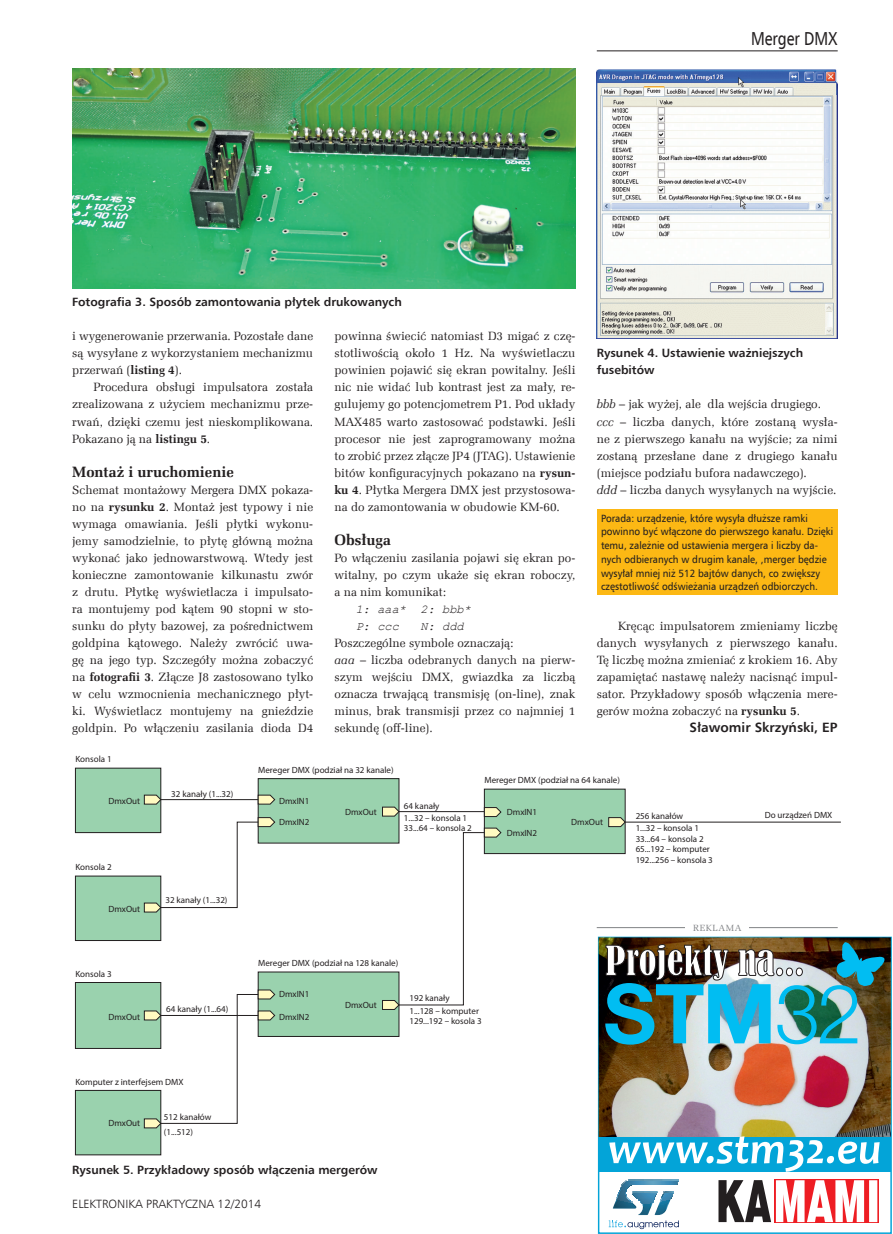
<style>
.page{position:relative;width:893px;height:1234px;background:#fff}
.page>*{position:absolute;margin:0;border:0;box-sizing:border-box;transform-origin:0 0}
.t1{font:18.75px "Humnst 777 EU";color:#231f20;scale:.8 1}
._3_Srodtytul{font:700 15px "Zapf Ellipt EU";color:#231f20}
._0_Autor{font:700 13.5px "Humnst 777 EU";color:#231f20}
._1_Body{font:12px/17px "Zapf Ellipt EU";color:#231f20;text-align:justify}
._4_Podpis{font:700 12px/17px "Humnst 777 EU";color:#231f20}
.t2{font:12px "Humnst 777 Lt EU";color:#231f20}
._1_Body-2{font:italic 12px "Courier New";color:#231f20}
._5_Ramka{font:10.5px/13.8px "Humnst 777 EU";color:#231f20;scale:.93 1}
.t3{font:9px/10.5px "Myriad Pro";color:#231f20}
._1_Body-3{font:9px "Zapf Ellipt EU";letter-spacing:.075em;color:#808285}
.s1{font-weight:700}
.s2{font-style:italic}
</style>
<div class="page">
<hr style="left:597px;top:51px;width:241px;height:1px;background:#231f20">
<img style="left:597px;top:69px;width:241px;height:270px">
<div style="left:75px;top:768px;width:86px;height:64px;background:#9ad2ae"></div>
<div style="left:75px;top:767px;width:86px;height:65px;border:1px solid #231f20"></div>
<svg style="left:143px;top:793px;width:19px;height:11px"></svg>
<div style="left:258px;top:778px;width:141px;height:64px;background:#9ad2ae"></div>
<div style="left:258px;top:778px;width:141px;height:65px;border:1px solid #231f20"></div>
<svg style="left:257px;top:793px;width:19px;height:11px"></svg>
<hr style="left:161px;top:799px;width:97px;height:1px;background:#231f20">
<hr style="left:625px;top:821px;width:216px;height:1px;background:#231f20">
<div style="left:75px;top:875px;width:86px;height:65px;background:#9ad2ae"></div>
<div style="left:75px;top:875px;width:86px;height:65px;border:1px solid #231f20"></div>
<div style="left:75px;top:982px;width:86px;height:66px;background:#9ad2ae"></div>
<div style="left:75px;top:981px;width:86px;height:67px;border:1px solid #231f20"></div>
<div style="left:75px;top:1090px;width:86px;height:64px;background:#9ad2ae"></div>
<div style="left:75px;top:1089px;width:86px;height:65px;border:1px solid #231f20"></div>
<svg style="left:143px;top:816px;width:133px;height:96px"></svg>
<div style="left:484px;top:789px;width:141px;height:64px;background:#9ad2ae"></div>
<svg style="left:608px;top:816px;width:18px;height:11px"></svg>
<div style="left:258px;top:971px;width:141px;height:65px;background:#9ad2ae"></div>
<svg style="left:143px;top:988px;width:133px;height:140px"></svg>
<hr style="left:399px;top:811px;width:85px;height:1px;background:#231f20">
<svg style="left:382px;top:826px;width:120px;height:184px"></svg>
<svg style="left:483px;top:806px;width:19px;height:11px"></svg>
<svg style="left:382px;top:805px;width:18px;height:11px"></svg>
<div style="left:597px;top:509px;width:241px;height:85px;background:#fcb814"></div>
<hr style="left:597px;top:927px;width:241px;height:1px;background:#808285">
<div style="left:685px;top:918px;width:64px;height:17px;background:#fff"></div>
<img style="left:599px;top:937px;width:292px;height:199px">
<svg style="left:609px;top:1179px;width:70px;height:49px"></svg>
<img style="left:622px;top:1182px;width:55px;height:2px">
<img style="left:624px;top:1180px;width:54px;height:2px">
<img style="left:626px;top:1179px;width:52px;height:2px">
<div style="left:774px;top:1178px;width:105px;height:44px;background:#f47174"></div>
<svg style="left:718px;top:1179px;width:159px;height:42px;background:#cfa0a1"></svg>
<img style="left:605px;top:936px;width:279px;height:108px">
<div style="left:598px;top:1136px;width:293px;height:34px;background:#03a4d8"></div>
<svg style="left:609px;top:1135px;width:271px;height:36px"></svg>
<img style="left:72px;top:68px;width:503px;height:220px">
<p class="t1" style="left:751px;top:27px;width:110px">Merger DMX</p>
<p class="_4_Podpis" style="left:72px;top:293px;width:331px">Fotografia 3. Sposób zamontowania płytek drukowanych</p>
<p class="_1_Body" style="left:72px;top:328px;width:242px">i wygenerowanie przerwania. Pozostałe dane są wysyłane z wykorzystaniem mechanizmu przerwań (<span class="s1">listing 4</span>).</p>
<p class="_1_Body" style="left:72px;top:379px;width:242px;text-indent:21px">Procedura obsługi impulsatora została zrealizowana z użyciem mechanizmu prze&shy;rwań, dzięki czemu jest nieskomplikowana.<br>Pokazano ją na <span class="s1">listingu 5</span>.</p>
<p class="_3_Srodtytul" style="left:72px;top:462px;width:163px">Montaż i uruchomienie</p>
<p class="_1_Body" style="left:72px;top:481px;width:242px">Schemat montażowy Mergera DMX pokaza&shy;no na <span class="s1">rysunku 2</span>. Montaż jest typowy i nie wymaga omawiania. Jeśli płytki wykonu&shy;jemy samodzielnie, to płytę główną można wykonać jako jednowarstwową. Wtedy jest konieczne zamontowanie kilkunastu zwór z drutu. Płytkę wyświetlacza i impulsato&shy;ra montujemy pod kątem 90 stopni w sto&shy;sunku do płyty bazowej, za pośrednictwem goldpina kątowego. Należy zwrócić uwa&shy;gę na jego typ. Szczegóły można zobaczyć na <span class="s1">fotografii 3</span>. Złącze J8 zastosowano tylko w celu wzmocnienia mechanicznego płyt&shy;ki. Wyświetlacz montujemy na gnieździe goldpin. Po włączeniu zasilania dioda D4</p>
<p class="t3" style="left:75px;top:753px;width:38px">Konsola 1</p>
<p class="_1_Body" style="left:334px;top:328px;width:242px">powinna świecić natomiast D3 migać z czę&shy;stotliwością około 1 Hz. Na wyświetlaczu powinien pojawić się ekran powitalny. Jeśli nic nie widać lub kontrast jest za mały, re&shy;gulujemy go potencjometrem P1. Pod układy MAX485 warto zastosować podstawki. Jeśli procesor nie jest zaprogramowany można to zrobić przez złącze JP4 (JTAG). Ustawienie bitów konfiguracyjnych pokazano na <span class="s1">rysun&shy;ku 4</span>. Płytka Mergera DMX jest przystosowa&shy;na do zamontowania w obudowie KM-60.</p>
<p class="_3_Srodtytul" style="left:334px;top:530px;width:58px">Obsługa</p>
<p class="_1_Body" style="left:334px;top:549px;width:242px">Po włączeniu zasilania pojawi się ekran po&shy;witalny, po czym ukaże się ekran roboczy, a na nim komunikat:</p>
<p class="_1_Body-2" style="left:356px;top:600px;width:117px">1: aaa* 2: bbb*</p>
<p class="_1_Body-2" style="left:356px;top:617px;width:45px">P: ccc</p>
<p class="_1_Body-2" style="left:421px;top:617px;width:45px">N: ddd</p>
<p class="_1_Body" style="left:334px;top:634px;width:180px">Poszczególne symbole oznaczają:</p>
<p class="_1_Body" style="left:334px;top:651px;width:242px"><span class="s2">aaa</span> – liczba odebranych danych na pierw&shy;szym wejściu DMX, gwiazdka za liczbą oznacza trwającą transmisję (on-line), znak minus, brak transmisji przez co najmniej 1 sekundę (off-line).</p>
<p class="t3" style="left:258px;top:764px;width:137px">Mereger DMX (podział na 32 kanale)</p>
<p class="_4_Podpis" style="left:597px;top:344px;width:208px">Rysunek 4. Ustawienie ważniejszych fusebitów</p>
<p class="_1_Body" style="left:597px;top:396px;width:226px"><span class="s2">bbb</span> – jak wyżej, ale dla wejścia drugiego.</p>
<p class="_1_Body" style="left:597px;top:413px;width:242px"><span class="s2">ccc</span> – liczba danych, które zostaną wysła&shy;ne z pierwszego kanału na wyjście; za nimi zostaną przesłane dane z drugiego kanału (miejsce podziału bufora nadawczego).</p>
<p class="_1_Body" style="left:597px;top:481px;width:241px"><span class="s2">ddd</span> – liczba danych wysyłanych na wyjście.</p>
<p class="_5_Ramka" style="left:601px;top:511px;width:251px">Porada: urządzenie, które wysyła dłuższe ramki powinno być włączone do pierwszego kanału. Dzięki temu, zależnie od ustawienia mergera i liczby da&shy;nych odbieranych w drugim kanale, ,merger będzie wysyłał mniej niż 512 bajtów danych, co zwiększy częstotliwość odświeżania urządzeń odbiorczych.</p>
<p class="_1_Body" style="left:597px;top:617px;width:242px;text-indent:21px">Kręcąc impulsatorem zmieniamy liczbę danych wysyłanych z pierwszego kanału.<br>Tę liczbę można zmieniać z krokiem 16. Aby zapamiętać nastawę należy nacisnąć impul&shy;sator. Przykładowy sposób włączenia mere&shy;gerów można zobaczyć na <span class="s1">rysunku 5</span>.</p>
<p class="_0_Autor" style="left:690px;top:718px;width:150px">Sławomir Skrzyński, EP</p>
<p class="t3" style="left:108px;top:795px;width:33px">DmxOut</p>
<p class="t3" style="left:75px;top:861px;width:38px">Konsola 2</p>
<p class="t3" style="left:108px;top:903px;width:33px">DmxOut</p>
<p class="t3" style="left:75px;top:968px;width:38px">Konsola 3</p>
<p class="t3" style="left:108px;top:1011px;width:33px">DmxOut</p>
<p class="t3" style="left:171px;top:788px;width:64px">32 kanały (1...32)</p>
<p class="t3" style="left:165px;top:894px;width:64px">32 kanały (1...32)</p>
<p class="t3" style="left:166px;top:1003px;width:64px">64 kanały (1...64)</p>
<p class="t3" style="left:279px;top:795px;width:32px">DmxIN1</p>
<p class="t3" style="left:279px;top:816px;width:32px">DmxIN2</p>
<p class="t3" style="left:345px;top:806px;width:33px">DmxOut</p>
<p class="t3" style="left:404px;top:799px;width:65px;line-height:11.9px">64 kanały<br>1...32 – konsola 1</p>
<p class="t3" style="left:404px;top:822px;width:70px">33...64 – konsola 2</p>
<p class="t3" style="left:484px;top:774px;width:137px">Mereger DMX (podział na 64 kanale)</p>
<p class="t3" style="left:507px;top:806px;width:32px">DmxIN1</p>
<p class="t3" style="left:507px;top:827px;width:32px">DmxIN2</p>
<p class="t3" style="left:571px;top:816px;width:33px">DmxOut</p>
<p class="t3" style="left:636px;top:810px;width:49px">256 kanałów</p>
<p class="t3" style="left:636px;top:843px;width:79px">65...192 – komputer<br>192...256 – konsola 3</p>
<p class="t3" style="left:636px;top:822px;width:70px">1...32 – konsola 1<br>33...64 – konsola 2</p>
<p class="t3" style="left:258px;top:957px;width:142px">Mereger DMX (podział na 128 kanale)</p>
<p class="t3" style="left:279px;top:988px;width:32px">DmxIN1</p>
<p class="t3" style="left:279px;top:1011px;width:32px">DmxIN2</p>
<p class="t3" style="left:345px;top:999px;width:33px">DmxOut</p>
<p class="t3" style="left:409px;top:991px;width:71px;line-height:12.5px">192 kanały<br>1...128 – komputer</p>
<p class="t3" style="left:409px;top:1015px;width:74px">129...192 – kosola 3</p>
<p class="_1_Body-3" style="left:693px;top:922px;width:50px">REKLAMA</p>
<p class="t3" style="left:75px;top:1075px;width:110px">Komputer z interfejsem DMX</p>
<p class="t3" style="left:108px;top:1117px;width:33px">DmxOut</p>
<p class="t3" style="left:164px;top:1109px;width:49px;line-height:14.5px">512 kanałów (1...512)</p>
<p class="_4_Podpis" style="left:72px;top:1161px;width:307px">Rysunek 5. Przykładowy sposób włączenia mergerów</p>
<p class="t2" style="left:72px;top:1196px;width:191px">ELEKTRONIKA PRAKTYCZNA 12/2014</p>
<p class="t3" style="left:765px;top:809px;width:69px">Do urządzeń DMX</p>
</div>
